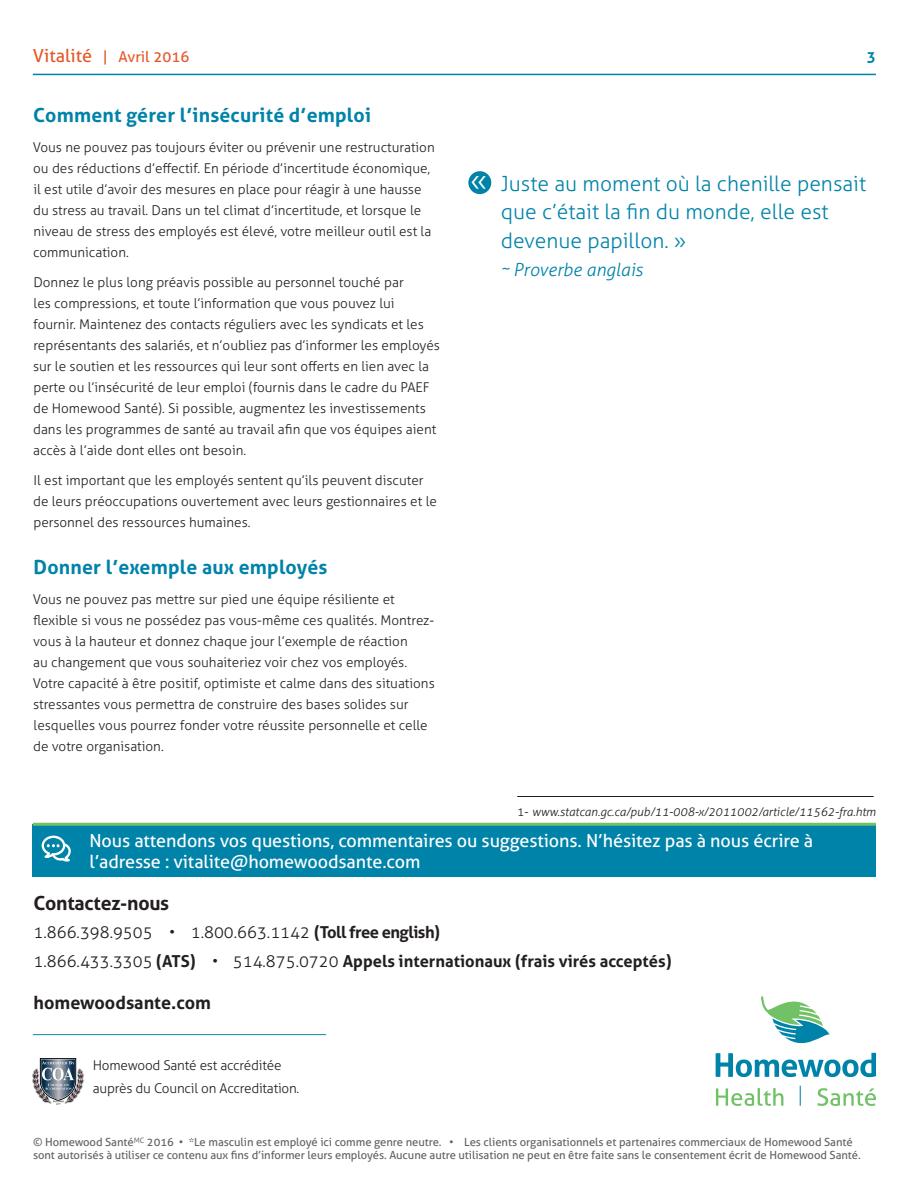
<style>
.page{position:relative;width:918px;height:1188px;background:#fff}
.page>*{position:absolute;margin:0;border:0;box-sizing:border-box;transform-origin:0 0}
.t1{font:300 28.5px "Aller";color:#fff}
.t2{font:300 21px/28.5px "Aller";color:#0083a9}
.t3{font:700 19.5px "Aller";letter-spacing:.01em;color:#0083a9}
.t4{font:700 19.5px "Aller";letter-spacing:-.015em;color:#231f20}
.t5{font:18px/21px "Aller";letter-spacing:-.005em;color:#fff}
.t6{font:700 18px "Aller";color:#231f20}
.t7{font:italic 300 18px "Aller";color:#0083a9}
.t8{font:700 16.5px/28.5px "Aller";color:#231f20}
.t9{font:15px "Aller";color:#e35928}
.t10{font:700 15px "Aller";color:#0083a9}
.t11{font:300 13.5px/21px "Aller";color:#231f20}
.t12{font:italic 300 12px "Aller";color:#231f20}
.t13{font:11.25px/13.5px "Aller";letter-spacing:-.005em;color:#636366}
.s1{font-size:18px}
.s2{font-style:normal}
.s3{font-weight:300}
</style>
<div class="page">
<div style="left:468px;top:171px;width:23px;height:23px;background:#0083a9;border-radius:50%"></div>
<hr style="left:517px;top:796px;width:357px;height:1px;background:#231f20">
<hr style="left:33px;top:74px;width:843px;height:1px;background:#0083a9">
<div style="left:33px;top:824px;width:843px;height:53px;background:#0083a9"></div>
<hr style="left:33px;top:823px;width:843px;height:3px;background:#71c167">
<svg style="left:42px;top:836px;width:29px;height:26px"></svg>
<hr style="left:33px;top:1034px;width:293px;height:1px;background:#1184a9">
<svg style="left:32px;top:1058px;width:52px;height:47px"></svg>
<svg style="left:716px;top:996px;width:160px;height:81px"></svg>
<svg style="left:716px;top:1088px;width:67px;height:18px"></svg>
<svg style="left:817px;top:1088px;width:59px;height:18px"></svg>
<svg style="left:800px;top:1086px;width:1px;height:20px"></svg>
<p class="t9" style="left:33px;top:48px;width:158px"><span class="s1">Vitalité</span> | Avril 2016</p>
<p class="t10" style="left:867px;top:48px;width:10px">3</p>
<h3 class="t3" style="left:33px;top:103px;width:339px">Comment gérer l’insécurité d’emploi</h3>
<p class="t11" style="left:33px;top:137px;width:403px">Vous ne pouvez pas toujours éviter ou prévenir une restructuration ou des réductions d’effectif. En période d’incertitude économique, il est utile d’avoir des mesures en place pour réagir à une hausse du stress au travail. Dans un tel climat d’incertitude, et lorsque le niveau de stress des employés est élevé, votre meilleur outil est la communication.</p>
<p class="t11" style="left:33px;top:272px;width:408px">Donnez le plus long préavis possible au personnel touché par<br>les compressions, et toute l’information que vous pouvez lui fournir. Maintenez des contacts réguliers avec les syndicats et les représentants des salariés, et n’oubliez pas d’informer les employés sur le soutien et les ressources qui leur sont offerts en lien avec la perte ou l’insécurité de leur emploi (fournis dans le cadre du PAEF de Homewood Santé). Si possible, augmentez les investissements dans les programmes de santé au travail afin que vos équipes aient accès à l’aide dont elles ont besoin.</p>
<p class="t11" style="left:33px;top:470px;width:405px">Il est important que les employés sentent qu’ils peuvent discuter de leurs préoccupations ouvertement avec leurs gestionnaires et le personnel des ressources humaines.</p>
<h3 class="t3" style="left:34px;top:555px;width:295px">Donner l’exemple aux employés</h3>
<p class="t11" style="left:33px;top:589px;width:403px">Vous ne pouvez pas mettre sur pied une équipe résiliente et flexible si vous ne possédez pas vous-même ces qualités. Montrez&shy;vous à la hauteur et donnez chaque jour l’exemple de réaction<br>au changement que vous souhaiteriez voir chez vos employés.<br>Votre capacité à être positif, optimiste et calme dans des situations stressantes vous permettra de construire des bases solides sur lesquelles vous pourrez fonder votre réussite personnelle et celle de votre organisation.</p>
<h1 class="t1" style="left:470px;top:162px;width:19px">«</h1>
<h2 class="t2" style="left:501px;top:169px;width:367px">Juste au moment où la chenille pensait que c’était la fin du monde, elle est devenue papillon. »</h2>
<h3 class="t7" style="left:501px;top:259px;width:143px">~ Proverbe anglais</h3>
<p class="t12" style="left:517px;top:804px;width:360px"><span class="s2">1-</span> www.statcan.gc.ca/pub/11-008-x/2011002/article/11562-fra.htm</p>
<h3 class="t5" style="left:89px;top:830px;width:725px">Nous attendons vos questions, commentaires ou suggestions. N’hésitez pas à nous écrire à l’adresse : vitalite@homewoodsante.com</h3>
<h3 class="t4" style="left:34px;top:891px;width:137px">Contactez-nous</h3>
<p class="t8" style="left:34px;top:918px;width:640px"><span class="s3">1.866.398.9505 • 1.800.663.1142</span> (Toll free english)<br><span class="s3">1.866.433.3305</span> (ATS) <span class="s3">• 514.875.0720</span> Appels internationaux (frais virés acceptés)</p>
<h3 class="t6" style="left:34px;top:991px;width:179px">homewoodsante.com</h3>
<p class="t11" style="left:93px;top:1054px;width:208px;line-height:22.5px">Homewood Santé est accréditée auprès du Council on Accreditation.</p>
<p class="t13" style="left:33px;top:1135px;width:829px">© Homewood Santé<sup>MC</sup> 2016 • *Le masculin est employé ici comme genre neutre. • Les clients organisationnels et partenaires commerciaux de Homewood Santé sont autorisés à utiliser ce contenu aux fins d’informer leurs employés. Aucune autre utilisation ne peut en être faite sans le consentement écrit de Homewood Santé.</p>
</div>
